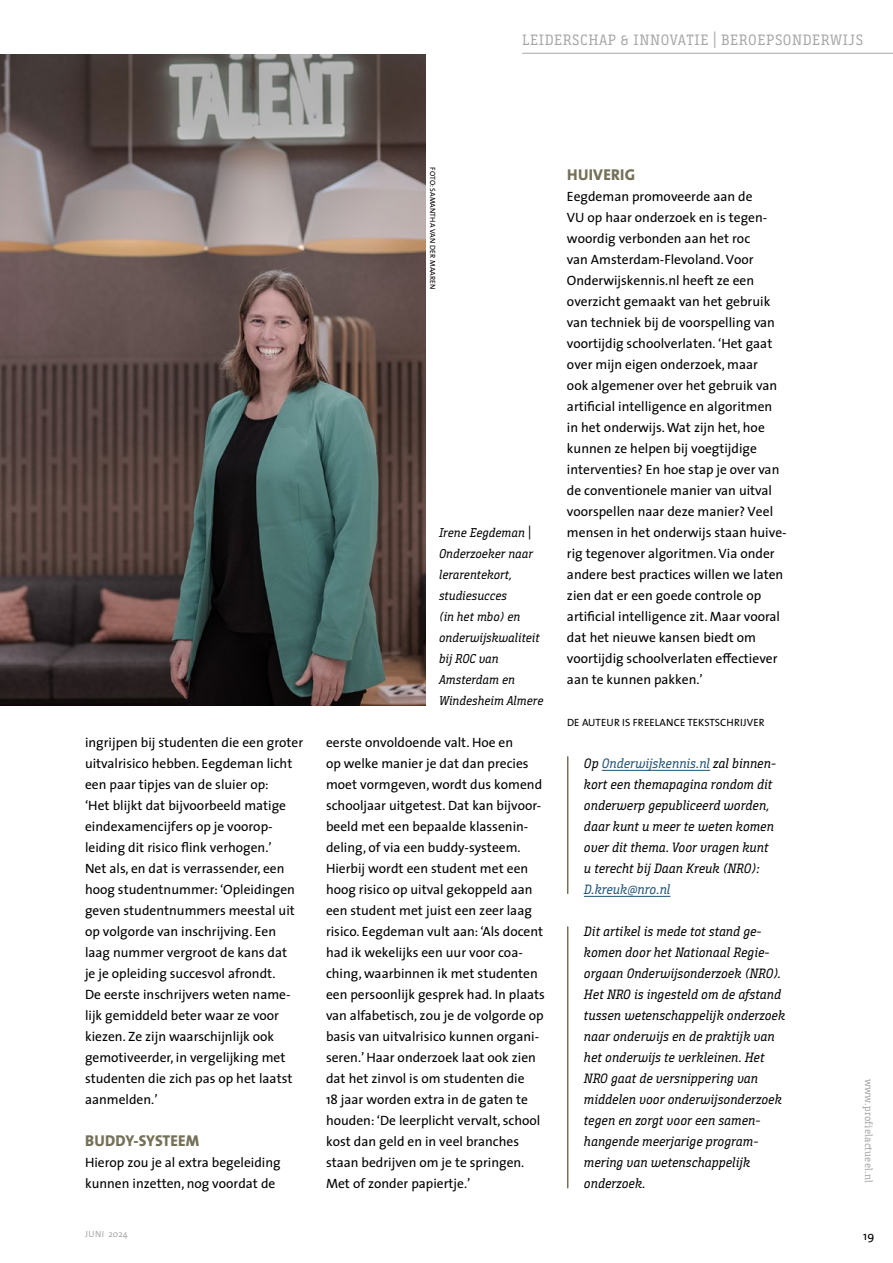
<style>
.page{position:relative;width:893px;height:1263px;background:#fff}
.page>*{position:absolute;margin:0;border:0;box-sizing:border-box;transform-origin:0 0}
.t1{font:800 15.75px "The Sans";letter-spacing:.015em;color:#757159}
.t2{font:15px "Bunday Slab";letter-spacing:.04em;color:#a8a8a7}
.t3{font:13.5px/21px "The Sans";color:#000}
.t4{font:italic 13.5px/21px "Bunday Slab";color:#000}
.t5{font:italic 13.5px "Bunday Slab";letter-spacing:-.005em;color:#215377}
.t6{font:italic 12.75px/21px "Bunday Slab";color:#000}
.t7{font:12px "The Sans";color:#000}
.t8{font:10.5px "The Sans";letter-spacing:.015em;color:#000}
.t9{font:10.5px "Bunday Slab";letter-spacing:.02em;color:#a8a8a7}
.t10{font:9px "The Sans";letter-spacing:.035em;color:#a8a8a7}
.t11{font:7.5px "The Sans";letter-spacing:.015em;color:#000}
.s1{color:#215377}
</style>
<div class="page">
<img style="left:0;top:54px;width:425px;height:651px">
<hr style="left:522px;top:53px;width:371px;height:1px;background:#a8a8a7">
<hr style="left:602px;top:770px;width:108px;height:1px;background:#215377">
<hr style="left:584px;top:896px;width:86px;height:1px;background:#215377">
<hr style="left:567px;top:927px;width:1px;height:261px;background:#757159">
<hr style="left:567px;top:757px;width:1px;height:136px;background:#757159">
<p class="t2" style="left:522px;top:31px;width:342px">LEIDERSCHAP &amp; INNOVATIE | BEROEPSONDERWIJS</p>
<p class="t3" style="left:85px;top:732px;width:220px">ingrijpen bij studenten die een groter uitvalrisico hebben. Eegdeman licht een paar tipjes van de sluier op:<br>‘Het blijkt dat bijvoorbeeld matige eindexamencijfers op je voorop&shy;leiding dit risico flink verhogen.’<br>Net als, en dat is verrassender, een hoog studentnummer: ‘Opleidingen geven studentnummers meestal uit op volgorde van inschrijving. Een laag nummer vergroot de kans dat<br>je je opleiding succesvol afrondt.<br>De eerste inschrijvers weten name&shy;lijk gemiddeld beter waar ze voor kiezen. Ze zijn waarschijnlijk ook gemotiveerder, in vergelijking met studenten die zich pas op het laatst aanmelden.’</p>
<p class="t1" style="left:85px;top:1127px;width:116px">BUDDY-SYSTEEM</p>
<p class="t3" style="left:85px;top:1152px;width:197px">Hierop zou je al extra begeleiding kunnen inzetten, nog voordat de</p>
<p class="t11" style="left:439px;top:167px;width:124px;rotate:90deg">FOTO: SAMANTHA VAN DER MAAREN</p>
<p class="t6" style="left:439px;top:522px;width:106px">Irene Eegdeman |<br>Onderzoeker naar lerarentekort, studiesucces<br>(in het mbo) en onderwijskwaliteit bij ROC van<br>Amsterdam en<br>Windesheim Almere</p>
<p class="t3" style="left:326px;top:732px;width:220px">eerste onvoldoende valt. Hoe en<br>op welke manier je dat dan precies moet vormgeven, wordt dus komend schooljaar uitgetest. Dat kan bijvoor&shy;beeld met een bepaalde klassenin&shy;deling, of via een buddy-systeem.<br>Hierbij wordt een student met een hoog risico op uitval gekoppeld aan een student met juist een zeer laag risico. Eegdeman vult aan: ‘Als docent had ik wekelijks een uur voor coa&shy;ching, waarbinnen ik met studenten een persoonlijk gesprek had. In plaats van alfabetisch, zou je de volgorde op basis van uitvalrisico kunnen organi&shy;seren.’ Haar onderzoek laat ook zien dat het zinvol is om studenten die<br>18 jaar worden extra in de gaten te houden: ‘De leerplicht vervalt, school kost dan geld en in veel branches staan bedrijven om je te springen.<br>Met of zonder papiertje.’</p>
<p class="t1" style="left:567px;top:161px;width:69px">HUIVERIG</p>
<p class="t3" style="left:567px;top:186px;width:221px">Eegdeman promoveerde aan de<br>VU op haar onderzoek en is tegen&shy;woordig verbonden aan het roc<br>van Amsterdam-Flevoland. Voor Onderwijskennis.nl heeft ze een overzicht gemaakt van het gebruik van techniek bij de voorspelling van voortijdig schoolverlaten. ‘Het gaat over mijn eigen onderzoek, maar<br>ook algemener over het gebruik van artificial intelligence en algoritmen in het onderwijs. Wat zijn het, hoe kunnen ze helpen bij voegtijdige interventies? En hoe stap je over van de conventionele manier van uitval voorspellen naar deze manier? Veel mensen in het onderwijs staan huive&shy;rig tegenover algoritmen. Via onder andere best practices willen we laten zien dat er een goede controle op artificial intelligence zit. Maar vooral dat het nieuwe kansen biedt om voortijdig schoolverlaten effectiever aan te kunnen pakken.’</p>
<p class="t8" style="left:567px;top:714px;width:199px">DE AUTEUR IS FREELANCE TEKSTSCHRIJVER</p>
<p class="t4" style="left:584px;top:753px;width:193px">Op <span class="s1">Onderwijskennis.nl</span> zal binnen&shy;kort een themapagina rondom dit onderwerp gepubliceerd worden, daar kunt u meer te weten komen over dit thema. Voor vragen kunt u terecht bij Daan Kreuk (NRO):</p>
<p class="t5" style="left:584px;top:881px;width:88px">D.kreuk@nro.nl</p>
<p class="t4" style="left:584px;top:921px;width:203px">Dit artikel is mede tot stand ge&shy;komen door het Nationaal Regie&shy;orgaan Onderwijsonderzoek (NRO).<br>Het NRO is ingesteld om de afstand tussen wetenschappelijk onderzoek naar onderwijs en de praktijk van het onderwijs te verkleinen. Het<br>NRO gaat de versnippering van middelen voor onderwijsonderzoek tegen en zorgt voor een samen&shy;hangende meerjarige program&shy;mering van wetenschappelijk onderzoek.</p>
<p class="t9" style="left:875px;top:1079px;width:105px;rotate:90deg">www.profielactueel.nl</p>
<p class="t10" style="left:85px;top:1227px;width:44px">JUNI 2024</p>
<p class="t7" style="left:863px;top:1225px;width:13px">19</p>
</div>
